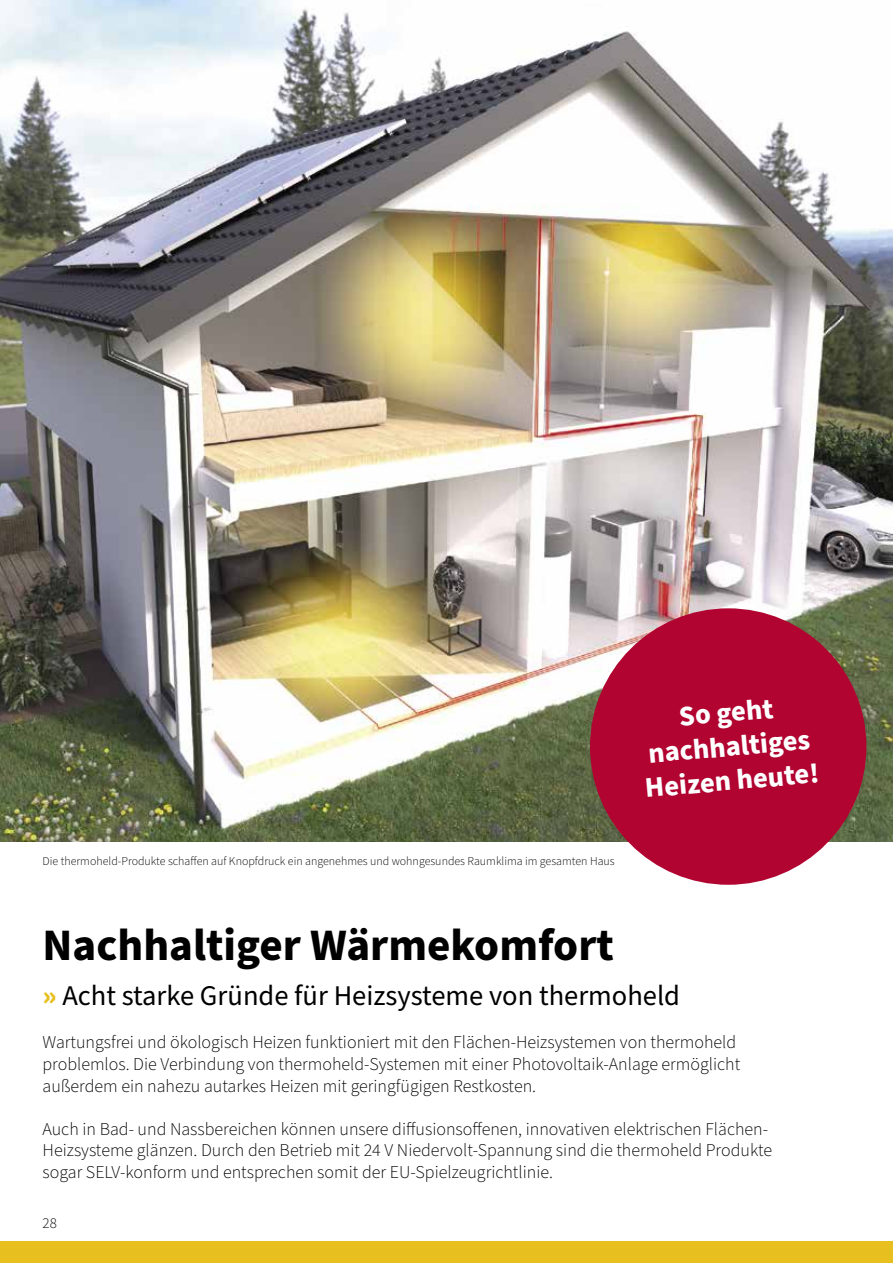
<style>
.page{position:relative;width:893px;height:1263px;background:#fff}
.page>*{position:absolute;margin:0;border:0;box-sizing:border-box;transform-origin:0 0}
.t1{font:700 45px "Source Sans Pro";color:#000}
.t2{font:28.5px "Source Sans Pro";color:#000}
.t3{font:700 28.5px/34.2px "Source Sans Pro";color:#fff;text-align:center}
.t4{font:300 18px/21.6px "Source Sans Pro";color:#000}
.t5{font:300 15px "Source Sans Pro";color:#000}
.t6{font:300 12px "Source Sans Pro";color:#000}
.s1{font-weight:900;color:#e7c01f}
</style>
<div class="page">
<div style="left:0;top:1242px;width:893px;height:21px;background:#e7c01f"></div>
<img style="left:0;top:0;width:893px;height:842px">
<div style="left:590px;top:608px;width:276px;height:277px;background:#b10431;border-radius:50%"></div>
<p class="t6" style="left:43px;top:853px;width:574px">Die thermoheld-Produkte schaffen auf Knopfdruck ein angenehmes und wohngesundes Raumklima im gesamten Haus</p>
<h2 class="t3" style="left:638px;top:703px;width:176px;rotate:-5deg">So geht nachhaltiges<br>Heizen heute!</h2>
<h1 class="t1" style="left:43px;top:915px;width:573px">Nachhaltiger Wärmekomfort</h1>
<h2 class="t2" style="left:43px;top:976px;width:639px"><span class="s1">»</span> Acht starke Gründe für Heizsysteme von thermoheld</h2>
<p class="t4" style="left:43px;top:1032px;width:699px">Wartungsfrei und ökologisch Heizen funktioniert mit den Flächen-Heizsystemen von thermoheld problemlos. Die Verbindung von thermoheld-Systemen mit einer Photovoltaik-Anlage ermöglicht außerdem ein nahezu autarkes Heizen mit geringfügigen Restkosten.</p>
<p class="t4" style="left:43px;top:1118px;width:731px">Auch in Bad- und Nassbereichen können unsere diffusionsoffenen, innovativen elektrischen Flächen-<br>Heizsysteme glänzen. Durch den Betrieb mit 24 V Niedervolt-Spannung sind die thermoheld Produkte sogar SELV-konform und entsprechen somit der EU-Spielzeugrichtlinie.</p>
<p class="t5" style="left:43px;top:1213px;width:16px">28</p>
</div>
